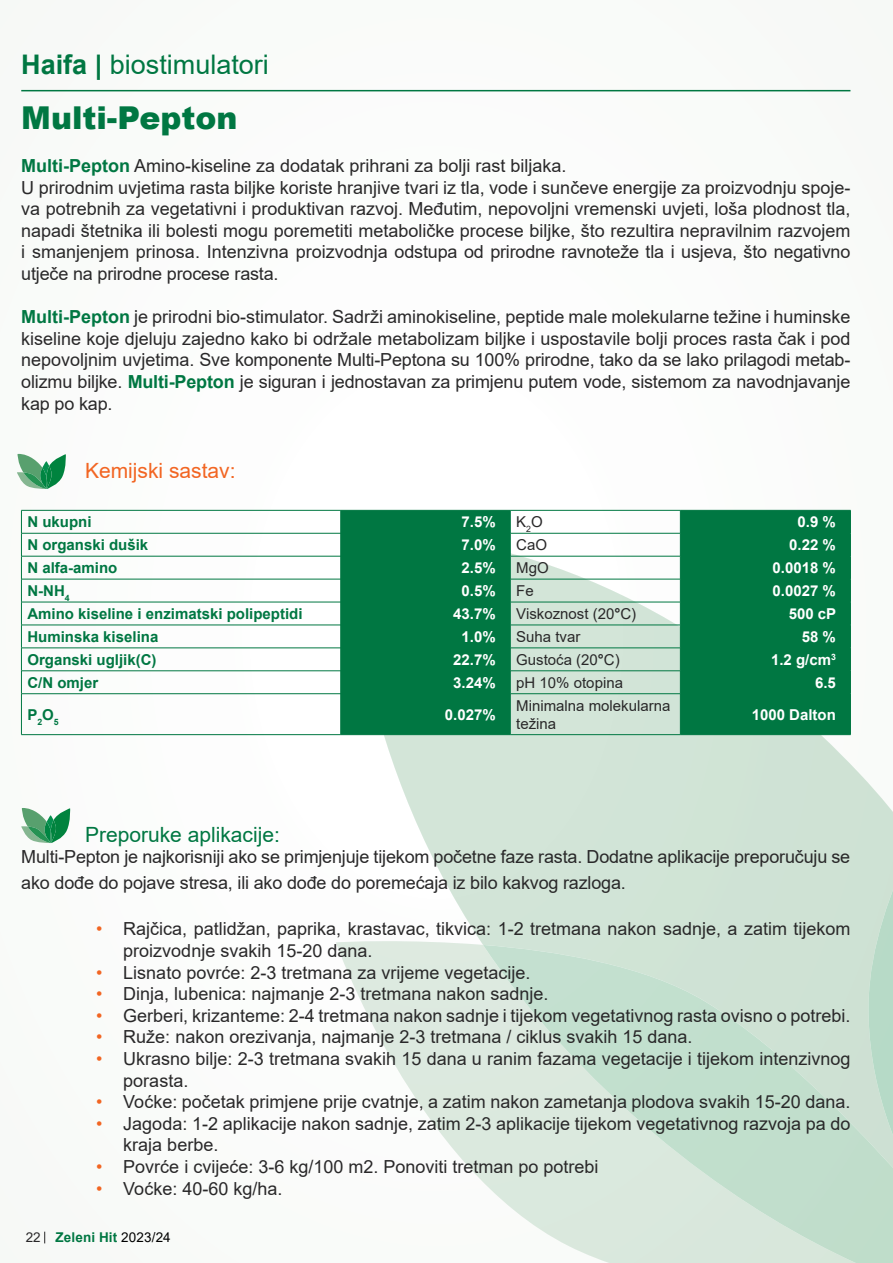
<style>
.page{position:relative;width:893px;height:1263px;background:#fbfbfb}
.page>*{position:absolute;margin:0;border:0;box-sizing:border-box;transform-origin:0 0}
.t1{font:900 31.5px "Arial";color:#007742}
.t2{font:27px "Arial";color:#007742}
.t3{font:21px "Arial";color:#007742}
.t4{font:21px "Arial";color:#f26522}
.t5{font:18px/21.6px "Arial";color:#292829}
.t6{font:700 15px "Arial";color:#007742}
.t7{font:700 15px "Arial";color:#fff}
.t8{font:15px/18px "Arial";color:#292829}
.t9{font:700 13.5px "Arial";letter-spacing:.01em;color:#007742}
.s1{font-weight:700}
.s2{font-weight:700;color:#007742}
.s3{color:#f26522}
.s4{font-weight:400;color:#292829}
.s5{font-weight:400;color:#000}
</style>
<div class="page">
<svg style="left:346px;top:534px;width:547px;height:407px;fill:#d3e5d8"></svg>
<svg style="left:336px;top:941px;width:530px;height:241px;fill:#ddeae0"></svg>
<svg style="left:483px;top:945px;width:383px;height:318px;background:#cfe3d6"></svg>
<svg style="left:866px;top:840px;width:27px;height:423px;background:#c2ddcc"></svg>
<hr style="left:21px;top:90px;width:829px;height:1px;background:#007742">
<svg style="left:21px;top:808px;width:50px;height:35px"></svg>
<svg style="left:17px;top:454px;width:49px;height:35px"></svg>
<hr style="left:21px;top:579px;width:319px;height:1px;background:#007742">
<hr style="left:510px;top:579px;width:170px;height:1px;background:#007742">
<hr style="left:21px;top:556px;width:319px;height:1px;background:#007742">
<hr style="left:510px;top:556px;width:170px;height:1px;background:#007742">
<hr style="left:21px;top:533px;width:319px;height:1px;background:#007742">
<hr style="left:510px;top:533px;width:170px;height:1px;background:#007742">
<hr style="left:21px;top:510px;width:319px;height:1px;background:#007742">
<hr style="left:510px;top:510px;width:170px;height:1px;background:#007742">
<hr style="left:21px;top:602px;width:319px;height:1px;background:#007742">
<hr style="left:510px;top:602px;width:170px;height:1px;background:#007742">
<hr style="left:21px;top:625px;width:319px;height:1px;background:#007742">
<hr style="left:510px;top:625px;width:170px;height:1px;background:#007742">
<hr style="left:21px;top:648px;width:319px;height:1px;background:#007742">
<hr style="left:510px;top:648px;width:170px;height:1px;background:#007742">
<hr style="left:21px;top:670px;width:319px;height:1px;background:#007742">
<svg style="left:21px;top:510px;width:1px;height:183px"></svg>
<hr style="left:510px;top:670px;width:170px;height:1px;background:#007742">
<div style="left:340px;top:510px;width:171px;height:224px;background:#007742"></div>
<div style="left:680px;top:510px;width:171px;height:224px;background:#007742"></div>
<hr style="left:21px;top:693px;width:319px;height:1px;background:#007742">
<hr style="left:21px;top:694px;width:1px;height:40px;background:#007742">
<hr style="left:340px;top:693px;width:170px;height:1px;background:#007742">
<hr style="left:510px;top:693px;width:170px;height:1px;background:#007742">
<hr style="left:510px;top:694px;width:1px;height:40px;background:#007742">
<hr style="left:680px;top:693px;width:171px;height:1px;background:#007742">
<hr style="left:680px;top:694px;width:1px;height:40px;background:#007742">
<hr style="left:850px;top:694px;width:1px;height:40px;background:#007742">
<hr style="left:21px;top:734px;width:319px;height:1px;background:#007742">
<hr style="left:340px;top:734px;width:170px;height:1px;background:#007742">
<hr style="left:510px;top:734px;width:170px;height:1px;background:#007742">
<hr style="left:680px;top:734px;width:171px;height:1px;background:#007742">
<h2 class="t2" style="left:21px;top:46px;width:249px"><span class="s1">Haifa |</span> biostimulatori</h2>
<h1 class="t1" style="left:21px;top:95px;width:218px">Multi-Pepton</h1>
<p class="t5" style="left:21px;top:155px;width:831px"><span class="s2">Multi-Pepton</span> Amino-kiseline za dodatak prihrani za bolji rast biljaka.<br>U prirodnim uvjetima rasta biljke koriste hranjive tvari iz tla, vode i sunčeve energije za proizvodnju spoje&shy;va potrebnih za vegetativni i produktivan razvoj. Međutim, nepovoljni vremenski uvjeti, loša plodnost tla, napadi štetnika ili bolesti mogu poremetiti metaboličke procese biljke, što rezultira nepravilnim razvojem i smanjenjem prinosa. Intenzivna proizvodnja odstupa od prirodne ravnoteže tla i usjeva, što negativno utječe na prirodne procese rasta.</p>
<p class="t5" style="left:21px;top:306px;width:831px;text-align:justify"><span class="s2">Multi-Pepton</span> je prirodni bio-stimulator. Sadrži aminokiseline, peptide male molekularne težine i huminske kiseline koje djeluju zajedno kako bi održale metabolizam biljke i uspostavile bolji proces rasta čak i pod nepovoljnim uvjetima. Sve komponente Multi-Peptona su 100% prirodne, tako da se lako prilagodi metab&shy;olizmu biljke. <span class="s2">Multi-Pepton</span> je siguran i jednostavan za primjenu putem vode, sistemom za navodnjavanje kap po kap.</p>
<p class="t4" style="left:85px;top:456px;width:152px">Kemijski sastav:</p>
<p class="t6" style="left:27px;top:511px;width:66px">N ukupni</p>
<p class="t7" style="left:462px;top:511px;width:36px">7.5%</p>
<p class="t8" style="left:516px;top:513px;width:28px">K<sub>2</sub>O</p>
<p class="t7" style="left:798px;top:511px;width:40px">0.9 %</p>
<p class="t6" style="left:27px;top:534px;width:122px">N organski dušik</p>
<p class="t7" style="left:462px;top:534px;width:36px">7.0%</p>
<p class="t8" style="left:516px;top:536px;width:32px">CaO</p>
<p class="t7" style="left:789px;top:534px;width:48px">0.22 %</p>
<p class="t6" style="left:27px;top:557px;width:92px">N alfa-amino</p>
<p class="t7" style="left:462px;top:557px;width:36px">2.5%</p>
<p class="t8" style="left:516px;top:559px;width:34px">MgO</p>
<p class="t7" style="left:773px;top:557px;width:65px">0.0018 %</p>
<p class="t6" style="left:27px;top:580px;width:44px">N-NH<sub>4</sub></p>
<p class="t7" style="left:462px;top:580px;width:36px">0.5%</p>
<p class="t8" style="left:516px;top:582px;width:19px">Fe</p>
<p class="t7" style="left:773px;top:580px;width:65px">0.0027 %</p>
<p class="t6" style="left:27px;top:603px;width:277px">Amino kiseline i enzimatski polipeptidi</p>
<p class="t7" style="left:453px;top:603px;width:44px">43.7%</p>
<p class="t8" style="left:516px;top:605px;width:121px">Viskoznost (20<span class="s1">°</span>C)</p>
<p class="t7" style="left:789px;top:603px;width:49px">500 cP</p>
<p class="t6" style="left:27px;top:626px;width:132px">Huminska kiselina</p>
<p class="t7" style="left:462px;top:626px;width:36px">1.0%</p>
<p class="t8" style="left:516px;top:627px;width:66px">Suha tvar</p>
<p class="t7" style="left:802px;top:626px;width:36px">58 %</p>
<p class="t6" style="left:27px;top:649px;width:131px">Organski ugljik(C)</p>
<p class="t7" style="left:453px;top:649px;width:44px">22.7%</p>
<p class="t8" style="left:516px;top:650px;width:105px">Gustoća (20<span class="s1">°</span>C)</p>
<p class="t7" style="left:771px;top:649px;width:66px">1.2 g/cm<sup>3</sup></p>
<p class="t6" style="left:27px;top:672px;width:73px">C/N omjer</p>
<p class="t7" style="left:453px;top:672px;width:44px">3.24%</p>
<p class="t8" style="left:516px;top:673px;width:108px">pH 10% otopina</p>
<p class="t7" style="left:815px;top:672px;width:22px">6.5</p>
<p class="t6" style="left:27px;top:704px;width:33px">P<sub>2</sub>O<sub>5</sub></p>
<p class="t7" style="left:445px;top:704px;width:52px">0.027%</p>
<p class="t8" style="left:516px;top:696px;width:156px">Minimalna molekularna težina</p>
<p class="t7" style="left:752px;top:704px;width:86px">1000 Dalton</p>
<p class="t3" style="left:85px;top:820px;width:196px">Preporuke aplikacije:</p>
<p class="t5" style="left:21px;top:844px;width:830px;line-height:25.2px">Multi-Pepton je najkorisniji ako se primjenjuje tijekom početne faze rasta. Dodatne aplikacije preporučuju se ako dođe do pojave stresa, ili ako dođe do poremećaja iz bilo kakvog razloga.</p>
<p class="t5" style="left:123px;top:918px;width:729px;text-indent:-27px"><span class="s3">•</span> Rajčica, patlidžan, paprika, krastavac, tikvica: 1-2 tretmana nakon sadnje, a zatim tijekom proizvodnje svakih 15-20 dana.</p>
<p class="t5" style="left:96px;top:961px;width:436px"><span class="s3">•</span> Lisnato povrće: 2-3 tretmana za vrijeme vegetacije.</p>
<p class="t5" style="left:96px;top:983px;width:454px"><span class="s3">•</span> Dinja, lubenica: najmanje 2-3 tretmana nakon sadnje.</p>
<p class="t5" style="left:96px;top:1004px;width:756px"><span class="s3">•</span> Gerberi, krizanteme: 2-4 tretmana nakon sadnje i tijekom vegetativnog rasta ovisno o potrebi.</p>
<p class="t5" style="left:96px;top:1026px;width:598px"><span class="s3">•</span> Ruže: nakon orezivanja, najmanje 2-3 tretmana / ciklus svakih 15 dana.</p>
<p class="t5" style="left:123px;top:1048px;width:729px;text-indent:-27px"><span class="s3">•</span> Ukrasno bilje: 2-3 tretmana svakih 15 dana u ranim fazama vegetacije i tijekom intenzivnog porasta.</p>
<p class="t5" style="left:96px;top:1091px;width:756px"><span class="s3">•</span> Voćke: početak primjene prije cvatnje, a zatim nakon zametanja plodova svakih 15-20 dana.</p>
<p class="t5" style="left:123px;top:1112px;width:729px;text-indent:-27px"><span class="s3">•</span> Jagoda: 1-2 aplikacije nakon sadnje, zatim 2-3 aplikacije tijekom vegetativnog razvoja pa do kraja berbe.</p>
<p class="t5" style="left:96px;top:1156px;width:504px"><span class="s3">•</span> Povrće i cvijeće: 3-6 kg/100 m2. Ponoviti tretman po potrebi</p>
<p class="t5" style="left:96px;top:1177px;width:188px"><span class="s3">•</span> Voćke: 40-60 kg/ha.</p>
<p class="t9" style="left:26px;top:1228px;width:146px"><span class="s4">22</span> Zeleni Hit <span class="s5">2023/24</span></p>
</div>
